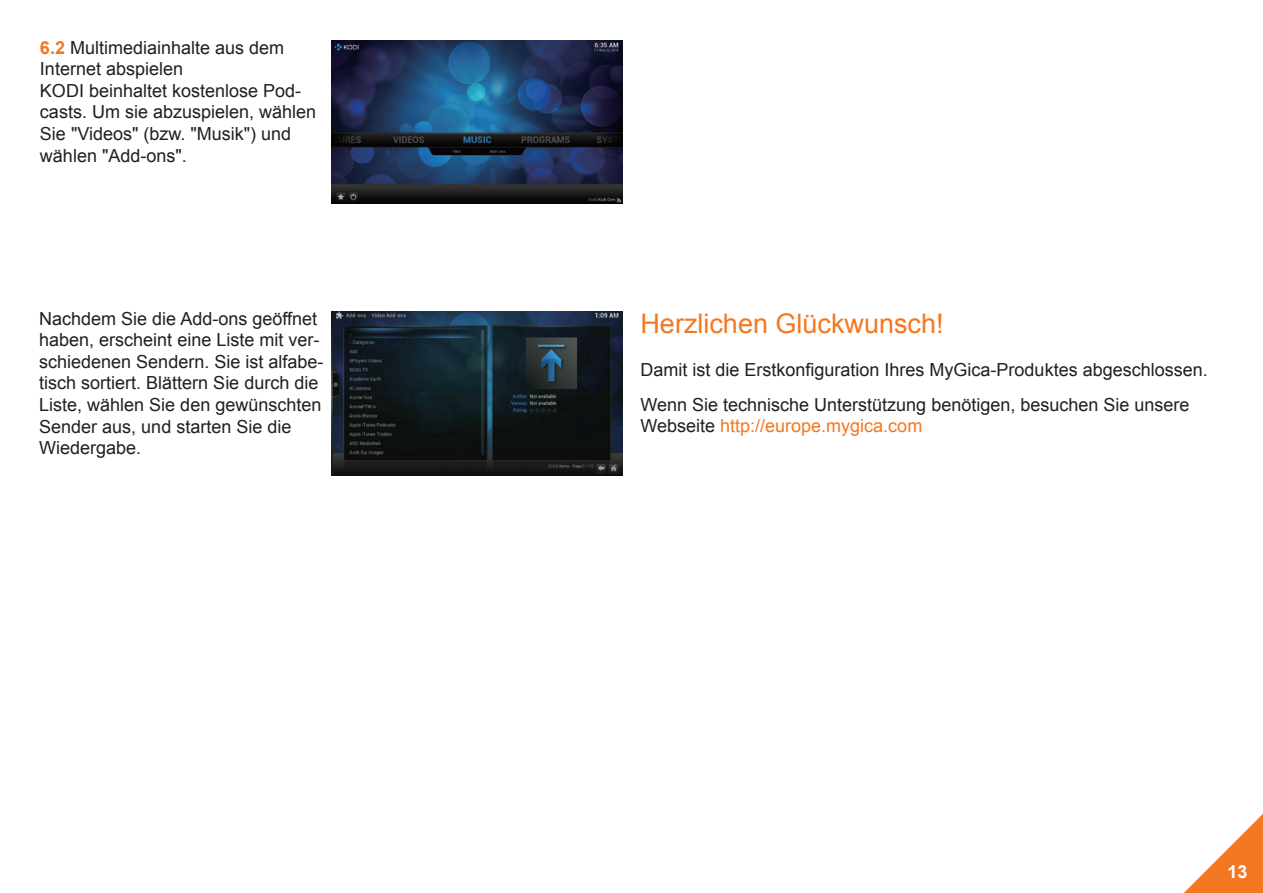
<style>
.page{position:relative;width:1263px;height:893px;background:#fff}
.page>*{position:absolute;margin:0;border:0;box-sizing:border-box;transform-origin:0 0}
.Congratulations{font:27px "Arial";color:#f47721}
.Fliesstext{font:18px/21.6px "Arial";color:#231f20}
.t1{font:700 18px "Arial";color:#fff}
.s1{font-weight:700;color:#f47721}
.s2{color:#f47721}
</style>
<div class="page">
<svg style="left:1184px;top:814px;width:79px;height:79px"></svg>
<img style="left:331px;top:40px;width:291px;height:164px">
<img style="left:331px;top:311px;width:291px;height:164px">
<p class="Fliesstext" style="left:40px;top:37px;width:246px"><span class="s1">6.2</span> Multimediainhalte aus dem<br>Internet abspielen</p>
<p class="Fliesstext" style="left:40px;top:80px;width:278px">KODI beinhaltet kostenlose Pod&shy;casts. Um sie abzuspielen, wählen<br>Sie "Videos" (bzw. "Musik") und wählen "Add-ons".</p>
<p class="Fliesstext" style="left:39px;top:308px;width:286px">Nachdem Sie die Add-ons geöffnet haben, erscheint eine Liste mit ver&shy;schiedenen Sendern. Sie ist alfabe&shy;tisch sortiert. Blättern Sie durch die<br>Liste, wählen Sie den gewünschten<br>Sender aus, und starten Sie die<br>Wiedergabe.</p>
<p class="Congratulations" style="left:640px;top:306px;width:305px">Herzlichen Glückwunsch!</p>
<p class="Fliesstext" style="left:640px;top:359px;width:569px">Damit ist die Erstkonfiguration Ihres MyGica-Produktes abgeschlossen.</p>
<p class="Fliesstext" style="left:640px;top:394px;width:550px">Wenn Sie technische Unterstützung benötigen, besuchen Sie unsere<br>Webseite <span class="s2">http://europe.mygica.com</span></p>
<p class="t1" style="left:1227px;top:859px;width:22px">13</p>
</div>
